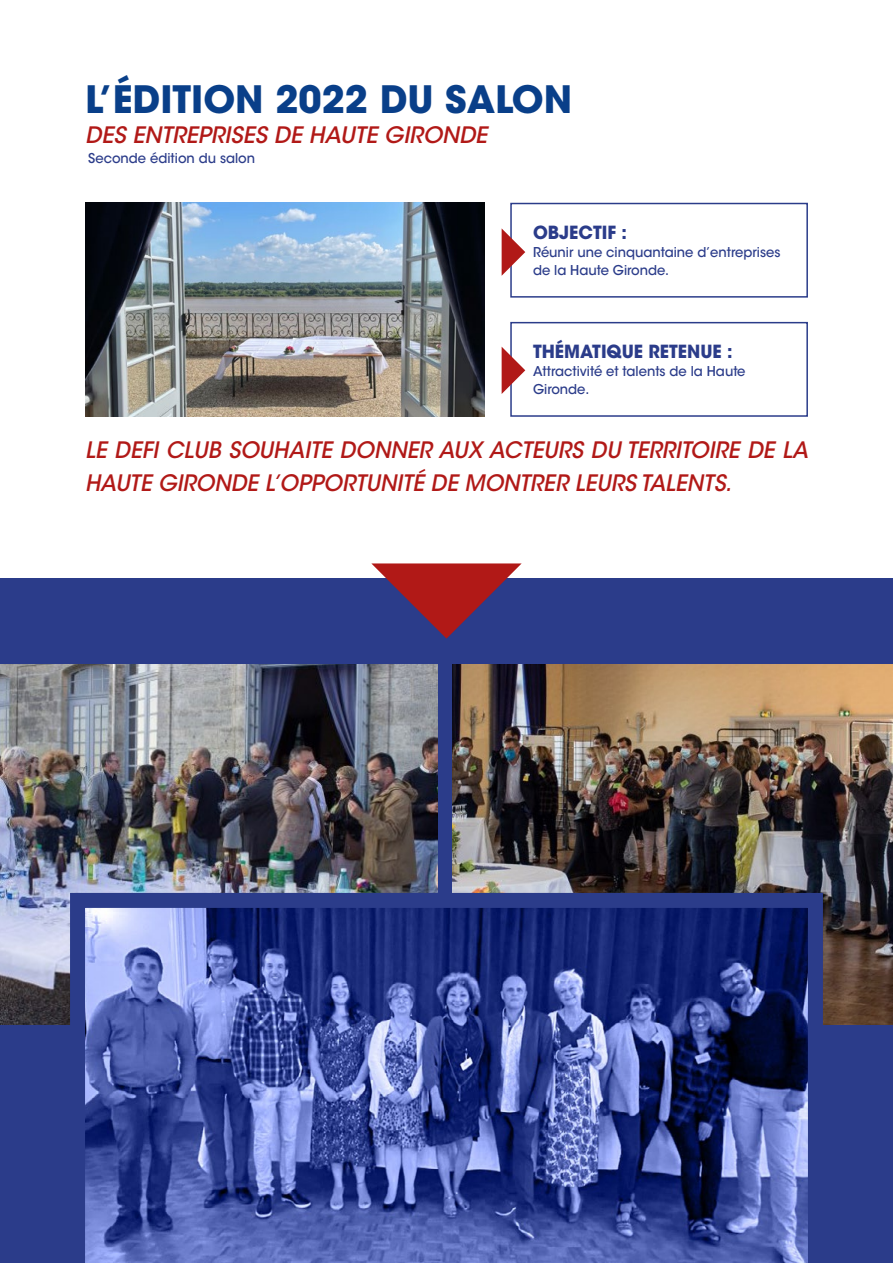
<style>
.page{position:relative;width:893px;height:1263px;background:#fff}
.page>*{position:absolute;margin:0;border:0;box-sizing:border-box;transform-origin:0 0}
.t1{font:700 37.5px "ITC Avant Garde Std";color:#093f89}
.t2{font:italic 500 22.5px/33px "ITC Avant Garde Std";color:#b11917}
.t3{font:700 18px "ITC Avant Garde Std";color:#2b3c8a}
.t4{font:500 13.5px/18px "ITC Avant Garde Std";color:#2b3c8a}
</style>
<div class="page">
<div style="left:0;top:578px;width:893px;height:685px;background:#2b3c8a"></div>
<div style="left:510px;top:203px;width:298px;height:95px;border:2px solid #2b3c8a"></div>
<div style="left:510px;top:322px;width:298px;height:95px;border:2px solid #2b3c8a"></div>
<img style="left:0;top:665px;width:437px;height:359px">
<svg style="left:502px;top:228px;width:23px;height:48px"></svg>
<svg style="left:502px;top:347px;width:23px;height:47px"></svg>
<img style="left:85px;top:203px;width:400px;height:214px">
<svg style="left:371px;top:563px;width:151px;height:76px"></svg>
<img style="left:452px;top:665px;width:441px;height:359px">
<svg style="left:63px;top:885px;width:767px;height:378px"></svg>
<h1 class="t1" style="left:85px;top:75px;width:489px">L’ÉDITION 2022 DU SALON</h1>
<p class="t2" style="left:85px;top:118px;width:404px">DES ENTREPRISES DE HAUTE GIRONDE</p>
<p class="t4" style="left:88px;top:149px;width:168px">Seconde édition du salon</p>
<p class="t3" style="left:533px;top:221px;width:96px">OBJECTIF :</p>
<p class="t4" style="left:533px;top:243px;width:249px">Réunir une cinquantaine d’entreprises de la Haute Gironde.</p>
<p class="t3" style="left:533px;top:340px;width:201px">THÉMATIQUE RETENUE :</p>
<p class="t4" style="left:533px;top:362px;width:214px">Attractivité et talents de la Haute<br>Gironde.</p>
<p class="t2" style="left:85px;top:433px;width:724px">LE DEFI CLUB SOUHAITE DONNER AUX ACTEURS DU TERRITOIRE DE LA<br>HAUTE GIRONDE L’OPPORTUNITÉ DE MONTRER LEURS TALENTS.</p>
</div>
